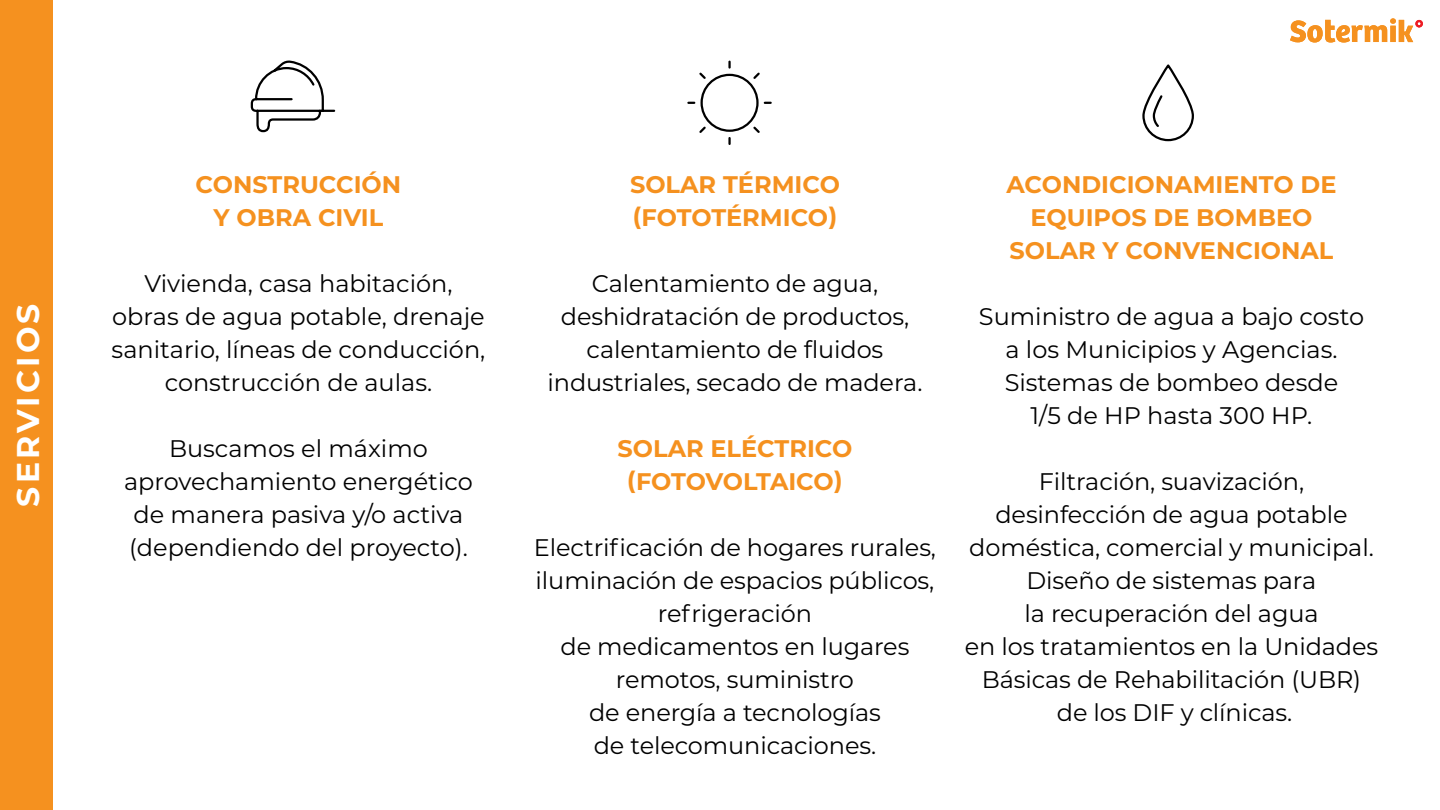
<style>
.page{position:relative;width:1440px;height:810px;background:#fff}
.page>*{position:absolute;margin:0;border:0;box-sizing:border-box;transform-origin:0 0}
.t1{font:700 31.5px "Montserrat";letter-spacing:.1em;color:#fff}
.t2{font:24px/33px "Montserrat";letter-spacing:-.005em;color:#000;text-align:center}
.t3{font:700 24px/33px "Montserrat";color:#f5911f;text-align:center}
</style>
<div class="page">
<div style="left:0;top:0;width:52px;height:810px;background:#f5911f"></div>
<svg style="left:1142px;top:65px;width:52px;height:77px"></svg>
<svg style="left:687px;top:60px;width:85px;height:85px"></svg>
<svg style="left:250px;top:60px;width:86px;height:73px"></svg>
<svg style="left:1290px;top:18px;width:133px;height:25px"></svg>
<h1 class="t1" style="left:5px;top:507px;width:205px;rotate:-90deg">SERVICIOS</h1>
<p class="t3" style="left:196px;top:167px;width:207px">CONSTRUCCIÓN<br>Y OBRA CIVIL</p>
<p class="t2" style="left:112px;top:266px;width:375px">Vivienda, casa habitación, obras de agua potable, drenaje sanitario, líneas de conducción, construcción de aulas.</p>
<p class="t2" style="left:124px;top:431px;width:350px">Buscamos el máximo aprovechamiento energético de manera pasiva y/o activa (dependiendo del proyecto).</p>
<p class="t3" style="left:630px;top:167px;width:211px;text-align:left">SOLAR TÉRMICO (FOTOTÉRMICO)</p>
<p class="t2" style="left:548px;top:266px;width:376px">Calentamiento de agua, deshidratación de productos, calentamiento de fluidos industriales, secado de madera.</p>
<p class="t3" style="left:618px;top:431px;width:236px">SOLAR ELÉCTRICO (FOTOVOLTAICO)</p>
<p class="t2" style="left:534px;top:530px;width:404px">Electrificación de hogares rurales, iluminación de espacios públicos, refrigeración<br>de medicamentos en lugares remotos, suministro<br>de energía a tecnologías<br>de telecomunicaciones.</p>
<p class="t3" style="left:1006px;top:167px;width:332px">ACONDICIONAMIENTO DE<br>EQUIPOS DE BOMBEO<br>SOLAR Y CONVENCIONAL</p>
<p class="t2" style="left:979px;top:299px;width:387px">Suministro de agua a bajo costo a los Municipios y Agencias.<br>Sistemas de bombeo desde<br>1/5 de HP hasta 300 HP.</p>
<p class="t2" style="left:965px;top:464px;width:415px">Filtración, suavización, desinfección de agua potable doméstica, comercial y municipal.<br>Diseño de sistemas para<br>la recuperación del agua<br>en los tratamientos en la Unidades<br>Básicas de Rehabilitación (UBR) de los DIF y clínicas.</p>
</div>
